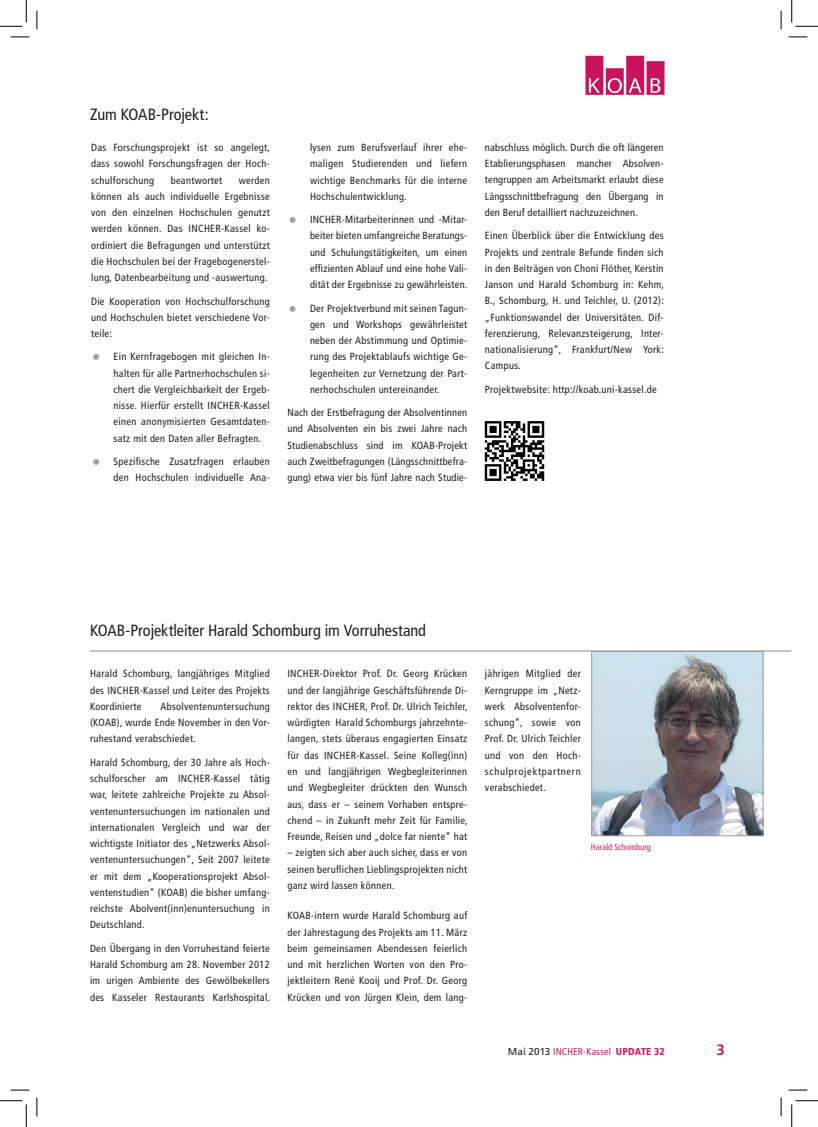
<style>
.page{position:relative;width:818px;height:1127px;background:#fff}
.page>*{position:absolute;margin:0;border:0;box-sizing:border-box;transform-origin:0 0}
.t1{font:condensed 16.25px "Frutiger";letter-spacing:-.005em;color:#231f20}
.t2{font:700 15px "Frutiger";color:#c71e66}
.t3{font:condensed 10.38px/16.2px "Frutiger";letter-spacing:.03em;color:#231f20;text-align:justify}
.t4{font:condensed 10px "Frutiger";letter-spacing:.015em;color:#c71e66}
.t5{font:condensed 8.75px "Frutiger";letter-spacing:.005em;color:#c71e66}
.s1{font-stretch:normal;color:#231f20}
.s2{font-weight:900}
</style>
<div class="page">
<img style="left:593px;top:653px;width:168px;height:180px">
<div style="left:591px;top:651px;width:172px;height:184px;border:1px solid #9d9fa2"></div>
<img style="left:585px;top:55px;width:80px;height:40px">
<hr style="left:90px;top:650px;width:701px;height:1px;background:#9d9fa2">
<img style="left:485px;top:421px;width:59px;height:60px">
<svg style="left:11px;top:36px;width:18px;height:2px"></svg>
<svg style="left:788px;top:36px;width:19px;height:2px"></svg>
<svg style="left:11px;top:1089px;width:18px;height:1px"></svg>
<svg style="left:788px;top:1089px;width:19px;height:1px"></svg>
<svg style="left:36px;top:11px;width:2px;height:18px"></svg>
<svg style="left:36px;top:1097px;width:2px;height:18px"></svg>
<svg style="left:780px;top:11px;width:2px;height:18px"></svg>
<svg style="left:780px;top:1097px;width:2px;height:18px"></svg>
<svg style="left:0;top:0;width:27px;height:27px"></svg>
<svg style="left:0;top:1100px;width:27px;height:26px"></svg>
<svg style="left:791px;top:0;width:27px;height:27px"></svg>
<svg style="left:791px;top:1100px;width:27px;height:26px"></svg>
<h1 class="t1" style="left:90px;top:105px;width:120px">Zum KOAB-Projekt:</h1>
<p class="t3" style="left:91px;top:139px;width:181px">Das Forschungsprojekt ist so angelegt, dass sowohl Forschungsfragen der Hoch&shy;schulforschung</p>
<p class="t3" style="left:91px;top:172px;width:180px;text-indent:148px">werden können als auch individuelle Ergebnisse von den einzelnen Hochschulen genutzt werden können. Das INCHER-Kassel ko&shy;ordiniert die Befragungen und unterstützt die Hochschulen bei der Fragebogenerstel&shy;lung, Datenbearbeitung und -auswertung.</p>
<p class="t3" style="left:91px;top:293px;width:180px">Die Kooperation von Hochschulforschung und Hochschulen bietet verschiedene Vor&shy;teile:</p>
<p class="t3" style="left:114px;top:348px;width:158px">Ein Kernfragebogen mit gleichen In&shy;halten für alle Partnerhochschulen si&shy;chert die Vergleichbarkeit der Ergeb&shy;nisse. Hierfür erstellt INCHER-Kassel einen anonymisierten Gesamtdaten&shy;satz mit den Daten aller Befragten.</p>
<p class="t3" style="left:114px;top:453px;width:158px">Spezifische Zusatzfragen erlauben den Hochschulen individuelle Ana-</p>
<p class="t3" style="left:171px;top:172px;width:53px">beantwortet</p>
<p class="t3" style="left:310px;top:139px;width:159px">lysen zum Berufsverlauf ihrer ehe&shy;maligen Studierenden und liefern wichtige Benchmarks für die interne Hochschulentwicklung.</p>
<p class="t3" style="left:310px;top:211px;width:159px">INCHER-Mitarbeiterinnen und -Mitar&shy;beiter bieten umfangreiche Beratungs&shy;und Schulungstätigkeiten, um einen effizienten Ablauf und eine hohe Vali&shy;dität der Ergebnisse zu gewährleisten.</p>
<p class="t3" style="left:310px;top:300px;width:159px">Der Projektverbund mit seinen Tagun&shy;gen und Workshops gewährleistet neben der Abstimmung und Optimie&shy;rung des Projektablaufs wichtige Ge&shy;legenheiten zur Vernetzung der Part&shy;nerhochschulen untereinander.</p>
<p class="t3" style="left:287px;top:404px;width:181px">Nach der Erstbefragung der Absolventinnen und Absolventen ein bis zwei Jahre nach Studienabschluss sind im KOAB-Projekt auch Zweitbefragungen (Längsschnittbefra&shy;gung) etwa vier bis fünf Jahre nach Studie-</p>
<p class="t3" style="left:485px;top:139px;width:180px">nabschluss möglich. Durch die oft längeren Etablierungsphasen mancher Absolven&shy;tengruppen am Arbeitsmarkt erlaubt diese Längsschnittbefragung den Übergang in den Beruf detailliert nachzuzeichnen.</p>
<p class="t3" style="left:485px;top:228px;width:181px">Einen Überblick über die Entwicklung des Projekts und zentrale Befunde finden sich in den Beiträgen von Choni Flöther, Kerstin Janson und Harald Schomburg in: Kehm, B., Schomburg, H. und Teichler, U. (2012): „Funktionswandel der Universitäten. Dif&shy;ferenzierung, Relevanzsteigerung, Inter&shy;nationalisierung“, Frankfurt/New York:<br>Campus.</p>
<p class="t3" style="left:485px;top:381px;width:173px">Projektwebsite: http://koab.uni-kassel.de</p>
<h1 class="t1" style="left:90px;top:620px;width:337px">KOAB-Projektleiter Harald Schomburg im Vorruhestand</h1>
<p class="t3" style="left:287px;top:665px;width:182px">INCHER-Direktor Prof. Dr. Georg Krücken und der langjährige Geschäftsführende Di&shy;rektor des INCHER, Prof. Dr. Ulrich Teichler, würdigten Harald Schomburgs jahrzehnte&shy;langen, stets überaus engagierten Einsatz für das INCHER-Kassel. Seine Kolleg(inn) en und langjährigen Wegbegleiterinnen und Wegbegleiter drückten den Wunsch aus, dass er – seinem Vorhaben entspre&shy;chend – in Zukunft mehr Zeit für Familie, Freunde, Reisen und „dolce far niente“ hat</p>
<p class="t3" style="left:287px;top:844px;width:181px">– zeigten sich aber auch sicher, dass er von seinen beruflichen Lieblingsprojekten nicht ganz wird lassen können.</p>
<p class="t3" style="left:287px;top:907px;width:181px">KOAB-intern wurde Harald Schomburg auf der Jahrestagung des Projekts am 11. März beim gemeinsamen Abendessen feierlich und mit herzlichen Worten von den Pro&shy;jektleitern René Kooij und Prof. Dr. Georg Krücken und von Jürgen Klein, dem lang-</p>
<p class="t3" style="left:90px;top:665px;width:181px">Harald Schomburg, langjähriges Mitglied des INCHER-Kassel und Leiter des Projekts Koordinierte</p>
<p class="t3" style="left:90px;top:698px;width:181px;text-indent:70px">Absolventenuntersuchung (KOAB), wurde Ende November in den Vor&shy;ruhestand verabschiedet.</p>
<p class="t3" style="left:90px;top:754px;width:181px">Harald Schomburg, der 30 Jahre als Hoch&shy;schulforscher am INCHER-Kassel tätig war, leitete zahlreiche Projekte zu Absol&shy;ventenuntersuchungen im nationalen und internationalen Vergleich und war der wichtigste Initiator des „Netzwerks Absol&shy;ventenuntersuchungen“, Seit 2007 leitete er mit dem „Kooperationsprojekt Absol&shy;ventenstudien“ (KOAB) die bisher umfang&shy;reichste Abolvent(inn)enuntersuchung in Deutschland.</p>
<p class="t3" style="left:90px;top:939px;width:182px">Den Übergang in den Vorruhestand feierte Harald Schomburg am 28. November 2012 im urigen Ambiente des Gewölbekellers des Kasseler Restaurants Karlshospital.</p>
<p class="t3" style="left:485px;top:665px;width:97px">jährigen Mitglied der Kerngruppe im „Netz&shy;werk Absolventenfor&shy;schung“, sowie von Prof. Dr. Ulrich Teichler und von den Hoch&shy;schulprojektpartnern verabschiedet.</p>
<p class="t5" style="left:591px;top:841px;width:62px">Harald Schomburg</p>
<p class="t4" style="left:508px;top:1045px;width:158px"><span class="s1">Mai 2013</span> INCHER-Kassel <span class="s2">UPDATE 32</span></p>
<h2 class="t2" style="left:716px;top:1040px;width:10px">3</h2>
</div>
